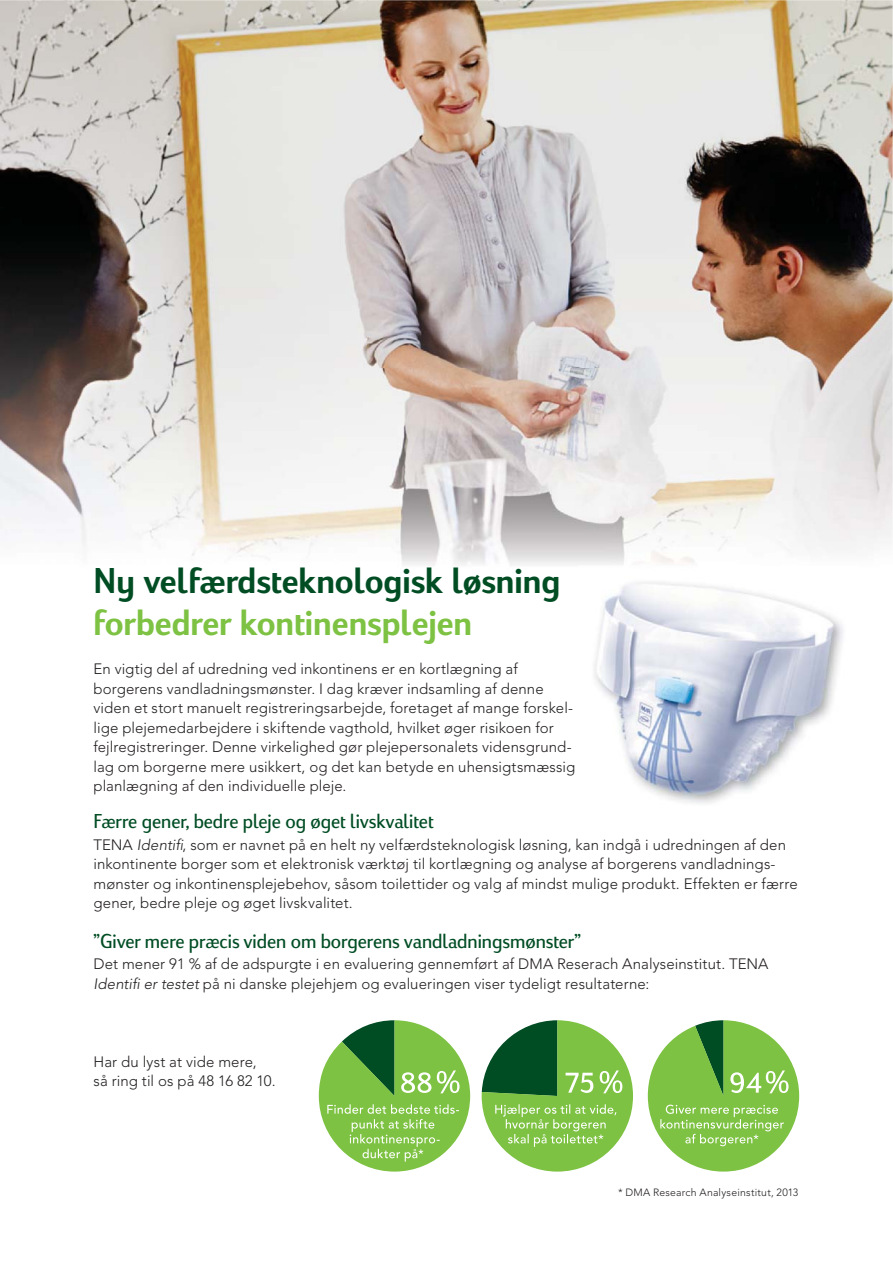
<style>
.page{position:relative;width:893px;height:1263px;background:#fff}
.page>*{position:absolute;margin:0;border:0;box-sizing:border-box;transform-origin:0 0}
.t1{font:700 37.5px "Viato Corp";color:#004d24}
.t2{font:700 37.5px "Viato Corp";color:#7dc242}
.t3{font:21px "Viato Corp";color:#004d24}
.t4{font:300 15px/19.5px "Avenir";letter-spacing:.005em;color:#231f20}
.t5{font:300 10.5px "Avenir";letter-spacing:.025em;color:#231f20}
.s1{font-style:italic}
</style>
<div class="page">
<img style="left:594px;top:582px;width:249px;height:222px">
<img style="left:0;top:0;width:735px;height:368px">
<img style="left:735px;top:0;width:158px;height:550px">
<img style="left:0;top:368px;width:472px;height:198px">
<img style="left:472px;top:368px;width:264px;height:198px">
<svg style="left:482px;top:1020px;width:67px;height:67px"></svg>
<svg style="left:482px;top:1020px;width:151px;height:152px;background:#509739"></svg>
<svg style="left:495px;top:1104px;width:121px;height:43px;background:#90cb5f"></svg>
<svg style="left:565px;top:1070px;width:57px;height:23px"></svg>
<svg style="left:648px;top:1020px;width:151px;height:152px"></svg>
<svg style="left:319px;top:1020px;width:151px;height:152px"></svg>
<h1 class="t1" style="left:94px;top:558px;width:468px">Ny velfærdsteknologisk løsning</h1>
<h1 class="t2" style="left:94px;top:599px;width:380px">forbedrer kontinensplejen</h1>
<p class="t4" style="left:93px;top:660px;width:483px">En vigtig del af udredning ved inkontinens er en kort lægning af borgerens vandladningsmønster. I dag kræver indsamling af denne viden et stort manuelt registrerings arbejde, fore taget af mange forskel&shy;lige plejemedarbej dere i skiftende vagthold, hvilket øger risikoen for fejl registre ringer. Denne virkelighed gør pleje personalets vidensgrund&shy;lag om borgerne mere usikkert, og det kan betyde en uhensigts mæssig planlægning af den indi viduelle pleje.</p>
<h2 class="t3" style="left:94px;top:808px;width:341px">Færre gener, bedre pleje og øget livskvalitet</h2>
<p class="t4" style="left:94px;top:836px;width:706px">TENA <span class="s1">Identifi</span>, som er navnet på en helt ny velfærdsteknologisk løsning, kan indgå i udredningen af den inkontinente borger som et elektronisk værktøj til kortlægning og analyse af borgerens vandladnings&shy;mønster og inkontinensplejebehov, såsom toilettider og valg af mindst mulige produkt. Effekten er færre gener, bedre pleje og øget livskvalitet.</p>
<h2 class="t3" style="left:94px;top:928px;width:489px">”Giver mere præcis viden om borgerens vandladningsmønster”</h2>
<p class="t4" style="left:94px;top:956px;width:676px">Det mener 91 % af de adspurgte i en evaluering gennem ført af DMA Reserach Analyseinstitut. TENA<br><span class="s1">Identifi er testet</span> på ni danske plejehjem og evalueringen viser tydeligt resultaterne:</p>
<p class="t4" style="left:94px;top:1053px;width:184px">Har du lyst at vide mere,<br>så ring til os på 48 16 82 10.</p>
<p class="t5" style="left:618px;top:1188px;width:182px">* DMA Research Analyseinstitut, 2013</p>
</div>
